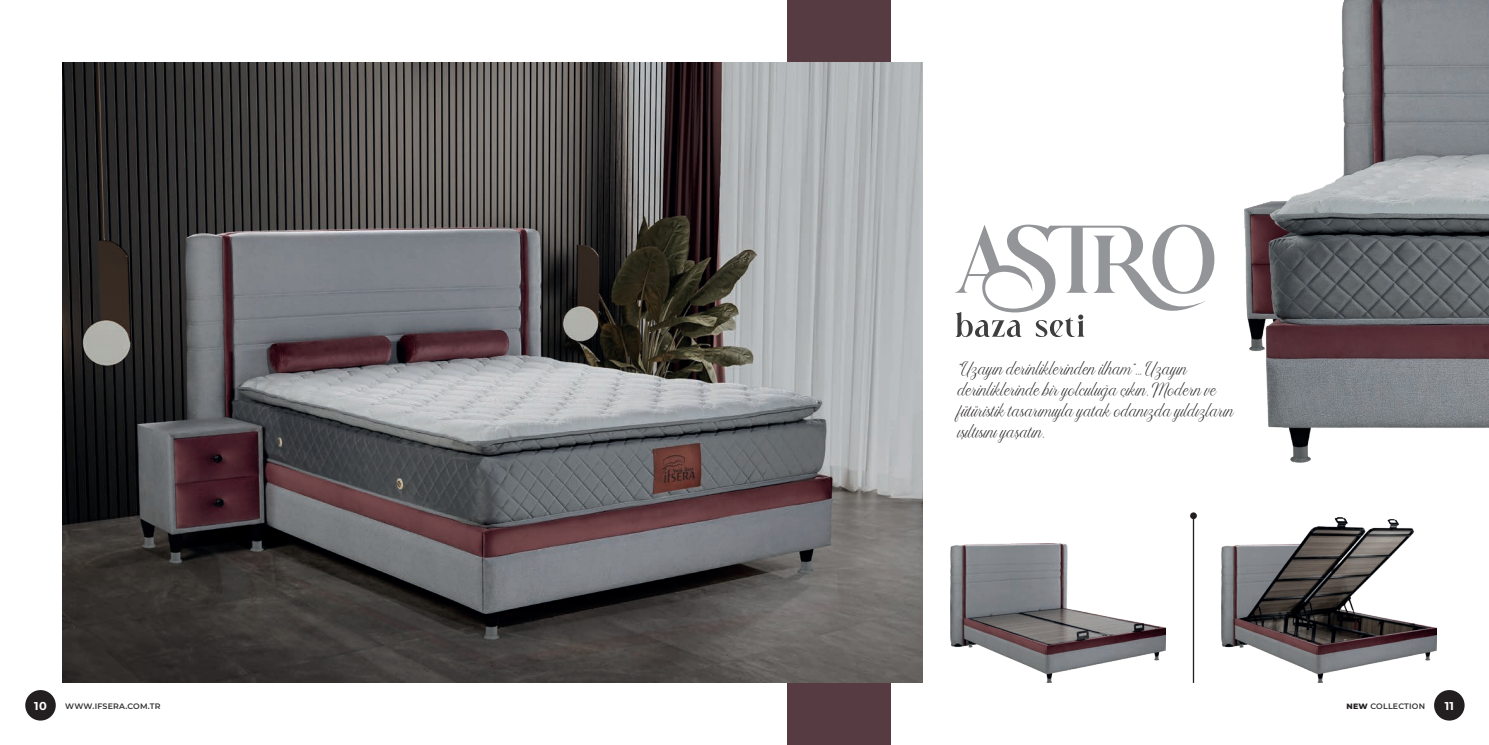
<style>
.page{position:relative;width:1489px;height:745px;background:#fff}
.page>*{position:absolute;margin:0;border:0;box-sizing:border-box;transform-origin:0 0}
.t1{font:96.16px "Astrid";color:#939598}
.t2{font:17.5px/21px "Akayla Script PERSONALUSE";color:#231f20}
.t3{font:700 11.38px "Montserrat";color:#fff}
.t4{font:600 7.88px "Montserrat";letter-spacing:.025em;color:#312f30}
.s1{font-weight:800;color:#231f20}
</style>
<div class="page">
<div style="left:787px;top:0;width:103px;height:744px;background:#563b43"></div>
<img style="left:63px;top:63px;width:859px;height:619px">
<div style="left:1433px;top:689px;width:31px;height:31px;background:#231f20;border-radius:50%"></div>
<div style="left:25px;top:689px;width:31px;height:31px;background:#231f20;border-radius:50%"></div>
<svg style="left:955px;top:312px;width:129px;height:25px"></svg>
<img style="left:950px;top:543px;width:214px;height:139px">
<img style="left:1221px;top:517px;width:215px;height:165px">
<hr style="left:1192px;top:514px;width:2px;height:168px;background:#231f20">
<svg style="left:1189px;top:512px;width:7px;height:7px"></svg>
<img style="left:1244px;top:0;width:244px;height:462px">
<h1 class="t1" style="left:955px;top:199px;width:264px">ASTRO</h1>
<p class="t2" style="left:958px;top:357px;width:277px">“Uzayın derinliklerinden ilham”... Uzayın derinliklerinde bir yolculuğa çıkın. Modern ve fütüristik tasarımıyla yatak odanızda yıldızların ışıltısını yaşatın.</p>
<p class="t3" style="left:34px;top:697px;width:14px">10</p>
<p class="t4" style="left:65px;top:700px;width:97px">WWW.IFSERA.COM.TR</p>
<p class="t4" style="left:1346px;top:700px;width:80px"><span class="s1">NEW</span> COLLECTION</p>
<p class="t3" style="left:1444px;top:697px;width:11px">11</p>
</div>
